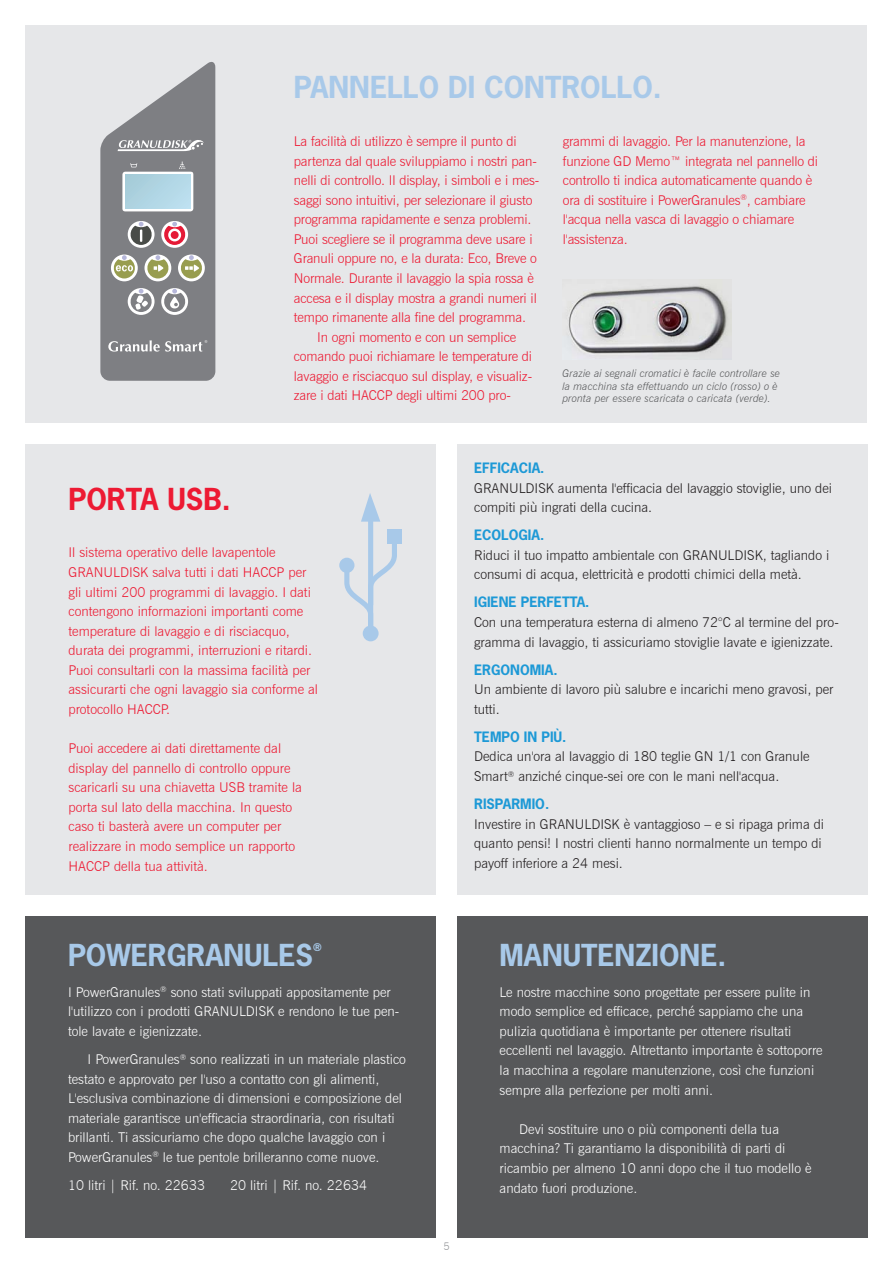
<style>
.page{position:relative;width:893px;height:1263px;background:#fff}
.page>*{position:absolute;margin:0;border:0;box-sizing:border-box;transform-origin:0 0}
._19__light_blue{font:700 28.5px "News Gothic Std";color:#a8c9e9}
.HEADLINE_BOLD_19{font:700 28.5px "News Gothic Std";color:#a8c9e9}
.HEADLINE_BOLD_19-2{font:700 28.5px "News Gothic Std";color:#ed1a33}
.Body_9{font:300 13.5px/19.6px "News Gothic BT";letter-spacing:-.01em;color:#ed1a33}
._9__white{font:300 13.5px/19.5px "News Gothic BT";color:#fff}
.Installation{font:300 13.5px/19.5px "News Gothic BT";color:#231f20}
.HEADLINE_BOLD_9_13_0{font:700 13.5px "News Gothic Std";color:#1d99d6}
.Caption_7__black_80{font:italic 300 10.5px/12.6px "News Gothic BT";letter-spacing:.01em;color:#57585a}
.t1{font:300 10.5px "News Gothic BT";color:#939598}
._19__light_blue-2{font:700 9.9px "News Gothic Std";color:#a8c9e9}
</style>
<div class="page">
<div style="left:457px;top:444px;width:410px;height:451px;background:#e6e7e9"></div>
<div style="left:26px;top:26px;width:841px;height:397px;background:#e6e7e9"></div>
<div style="left:26px;top:444px;width:410px;height:451px;background:#e6e7e9"></div>
<div style="left:26px;top:916px;width:410px;height:321px;background:#57585a"></div>
<div style="left:457px;top:916px;width:410px;height:321px;background:#57585a"></div>
<svg style="left:100px;top:62px;width:115px;height:319px;background:#9a9c9e"></svg>
<img style="left:567px;top:280px;width:164px;height:76px">
<div style="left:363px;top:625px;width:16px;height:16px;background:#a8c9e9;border-radius:50%"></div>
<div style="left:368px;top:516px;width:5px;height:115px;background:#a8c9e9"></div>
<svg style="left:361px;top:493px;width:19px;height:29px"></svg>
<svg style="left:339px;top:558px;width:15px;height:15px"></svg>
<div style="left:387px;top:529px;width:15px;height:15px;background:#a8c9e9"></div>
<svg style="left:342px;top:538px;width:55px;height:100px"></svg>
<p class="HEADLINE_BOLD_19" style="left:294px;top:69px;width:369px">PANNELLO DI CONTROLLO.</p>
<p class="Body_9" style="left:294px;top:131px;width:247px">La facilità di utilizzo è sempre il punto di partenza dal quale sviluppiamo i nostri pan&shy;nelli di controllo. Il display, i simboli e i mes&shy;saggi sono intuitivi, per selezionare il giusto programma rapidamente e senza problemi.<br>Puoi scegliere se il programma deve usare i Granuli oppure no, e la durata: Eco, Breve o Normale. Durante il lavaggio la spia rossa è accesa e il display mostra a grandi numeri il tempo rimanente alla fine del programma.</p>
<p class="Body_9" style="left:294px;top:327px;width:240px;text-indent:23px">In ogni momento e con un semplice comando puoi richiamare le temperature di lavaggio e risciacquo sul display, e visualiz&shy;zare i dati HACCP degli ultimi 200 pro-</p>
<p class="Body_9" style="left:563px;top:131px;width:257px">grammi di lavaggio. Per la manutenzione, la funzione GD Memo™ integrata nel pannello di controllo ti indica automaticamente quando è ora di sostituire i PowerGranules<sup>®</sup>, cambiare l'acqua nella vasca di lavaggio o chiamare l'assistenza.</p>
<p class="Caption_7__black_80" style="left:562px;top:367px;width:219px">Grazie ai segnali cromatici è facile controllare se la macchina sta effettuando un ciclo (rosso) o è pronta per essere scaricata o caricata (verde).</p>
<p class="HEADLINE_BOLD_19-2" style="left:69px;top:481px;width:164px">PORTA USB.</p>
<p class="Body_9" style="left:69px;top:543px;width:251px">Il sistema operativo delle lavapentole GRANULDISK salva tutti i dati HACCP per gli ultimi 200 programmi di lavaggio. I dati contengono informazioni importanti come temperature di lavaggio e di risciacquo, durata dei programmi, interruzioni e ritardi.<br>Puoi consultarli con la massima facilità per assicurarti che ogni lavaggio sia conforme al protocollo HACCP.</p>
<p class="Body_9" style="left:69px;top:738px;width:235px">Puoi accedere ai dati direttamente dal display del pannello di controllo oppure scaricarli su una chiavetta USB tramite la porta sul lato della macchina. In questo caso ti basterà avere un computer per realizzare in modo semplice un rapporto HACCP della tua attività.</p>
<p class="_19__light_blue" style="left:68px;top:936px;width:247px">POWERGRANULES</p>
<p class="_19__light_blue-2" style="left:313px;top:941px;width:10px">®</p>
<p class="_9__white" style="left:68px;top:982px;width:333px">I PowerGranules<sup>®</sup> sono stati sviluppati appositamente per l'utilizzo con i prodotti GRANULDISK e rendono le tue pen&shy;tole lavate e igienizzate.</p>
<p class="_9__white" style="left:68px;top:1049px;width:339px;text-indent:20px">I PowerGranules<sup>®</sup> sono realizzati in un materiale plastico testato e approvato per l'uso a contatto con gli alimenti, L'esclusiva combinazione di dimensioni e composizione del materiale garantisce un'efficacia straordinaria, con risultati brillanti. Ti assicuriamo che dopo qualche lavaggio con i PowerGranules<sup>®</sup> le tue pentole brilleranno come nuove.</p>
<p class="_9__white" style="left:68px;top:1175px;width:138px">10 litri | Rif. no. 22633</p>
<p class="_9__white" style="left:230px;top:1175px;width:138px">20 litri | Rif. no. 22634</p>
<p class="HEADLINE_BOLD_9_13_0" style="left:474px;top:459px;width:72px">EFFICACIA.</p>
<p class="Installation" style="left:474px;top:478px;width:359px">GRANULDISK aumenta l'efficacia del lavaggio stoviglie, uno dei compiti più ingrati della cucina.</p>
<p class="HEADLINE_BOLD_9_13_0" style="left:474px;top:526px;width:72px">ECOLOGIA.</p>
<p class="Installation" style="left:474px;top:545px;width:357px">Riduci il tuo impatto ambientale con GRANULDISK, tagliando i consumi di acqua, elettricità e prodotti chimici della metà.</p>
<p class="HEADLINE_BOLD_9_13_0" style="left:474px;top:593px;width:117px">IGIENE PERFETTA.</p>
<p class="Installation" style="left:474px;top:612px;width:366px">Con una temperatura esterna di almeno 72°C al termine del pro&shy;gramma di lavaggio, ti assicuriamo stoviglie lavate e igienizzate.</p>
<p class="HEADLINE_BOLD_9_13_0" style="left:474px;top:661px;width:85px">ERGONOMIA.</p>
<p class="Installation" style="left:474px;top:680px;width:361px">Un ambiente di lavoro più salubre e incarichi meno gravosi, per tutti.</p>
<p class="HEADLINE_BOLD_9_13_0" style="left:474px;top:728px;width:94px">TEMPO IN PIÙ.</p>
<p class="Installation" style="left:474px;top:747px;width:337px">Dedica un'ora al lavaggio di 180 teglie GN 1/1 con Granule<br>Smart<sup>®</sup> anziché cinque-sei ore con le mani nell'acqua.</p>
<p class="HEADLINE_BOLD_9_13_0" style="left:474px;top:795px;width:77px">RISPARMIO.</p>
<p class="Installation" style="left:474px;top:814px;width:352px">Investire in GRANULDISK è vantaggioso – e si ripaga prima di quanto pensi! I nostri clienti hanno normalmente un tempo di payoff inferiore a 24 mesi.</p>
<p class="t1" style="left:443px;top:1239px;width:8px">5</p>
<p class="_19__light_blue" style="left:500px;top:936px;width:228px">MANUTENZIONE.</p>
<p class="_9__white" style="left:500px;top:982px;width:325px">Le nostre macchine sono progettate per essere pulite in modo semplice ed efficace, perché sappiamo che una pulizia quotidiana è importante per ottenere risultati eccellenti nel lavaggio. Altrettanto importante è sottoporre la macchina a regolare manutenzione, così che funzioni sempre alla perfezione per molti anni.</p>
<p class="_9__white" style="left:500px;top:1119px;width:313px;text-indent:20px">Devi sostituire uno o più componenti della tua macchina? Ti garantiamo la disponibilità di parti di ricambio per almeno 10 anni dopo che il tuo modello è andato fuori produzione.</p>
</div>
